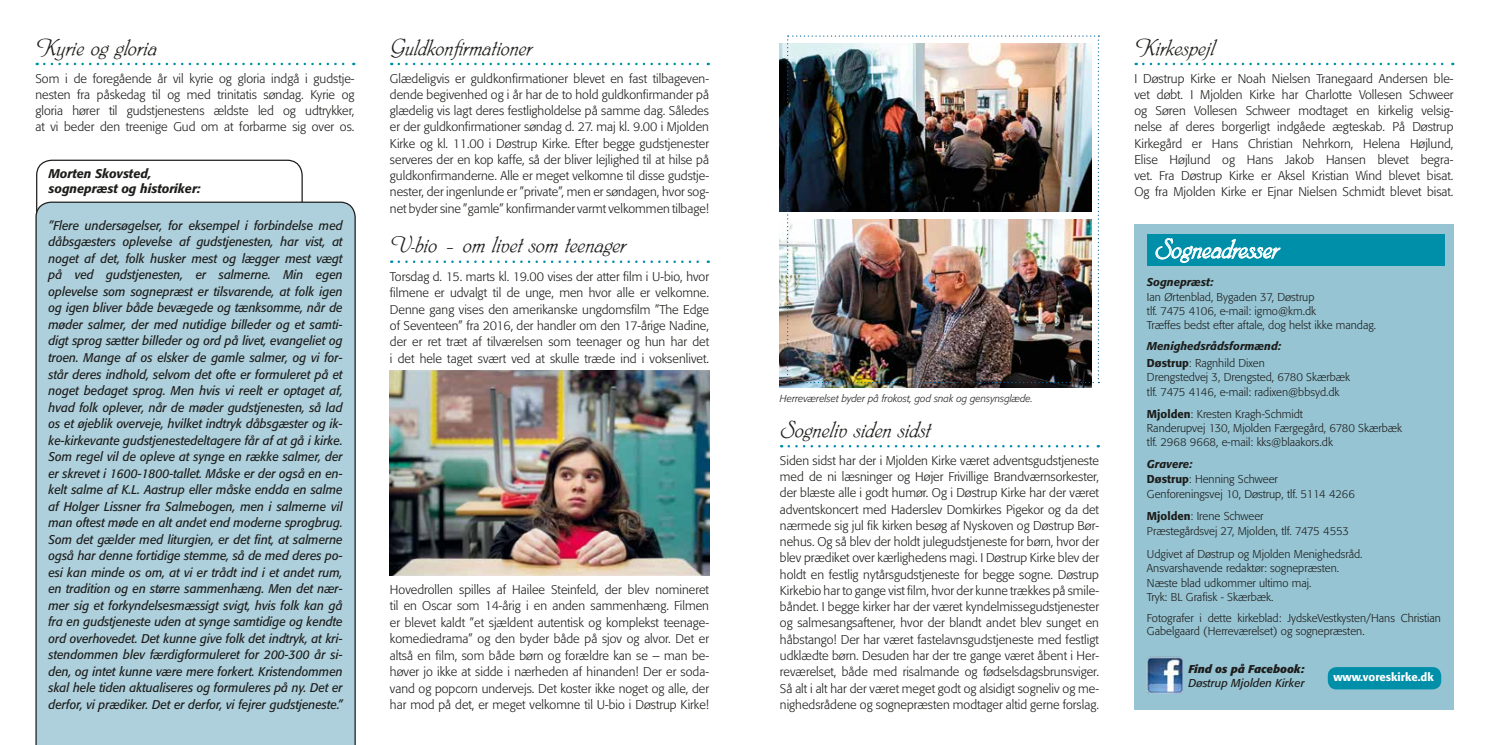
<style>
.page{position:relative;width:1489px;height:745px;background:#fff}
.page>*{position:absolute;margin:0;border:0;box-sizing:border-box;transform-origin:0 0}
.t1{font:30px "Phyllis D";color:#fff}
.t2{font:26.25px "Phyllis D";color:#1d1d1b}
.t3{font:300 12.5px/16.2px "Formata";color:#1d1d1b;text-align:justify}
.t4{font:italic 12.5px/16.5px "Formata";color:#1d1d1b;text-align:justify;scale:.95 1}
.t5{font:italic 500 12.5px/15px "Formata";color:#1d1d1b}
.t6{font:300 11.25px/14.4px "Formata";color:#1d1d1b}
.t7{font:italic 500 11.25px/16.8px "Formata";color:#1d1d1b}
.t8{font:italic 11.25px "Formata";color:#1d1d1b}
.t9{font:italic 700 11.25px "Formata";color:#1d1d1b}
.t10{font:500 11.25px "Formata";color:#fff}
.t11{font:italic 300 10px "Formata";color:#1d1d1b}
.s1{font-style:normal}
.s2{font-weight:300;font-style:normal}
.s3{font-weight:500}
.s4{font-weight:500;font-style:italic}
</style>
<div class="page">
<div style="left:1134px;top:224px;width:319px;height:485px;background:#96c4d3"></div>
<div style="left:1146px;top:234px;width:298px;height:32px;background:#008fa8"></div>
<svg style="left:1155px;top:238px;width:125px;height:25px"></svg>
<img style="left:1146px;top:656px;width:36px;height:36px">
<div style="left:1327px;top:666px;width:113px;height:23px;background:#008fa8;border-radius:9px"></div>
<div style="left:36px;top:159px;width:267px;height:98px;border:1px solid #1d1d1b;border-radius:15px"></div>
<div style="left:35px;top:201px;width:321px;height:543px;background:#aed0dc"></div>
<svg style="left:1143px;top:63px;width:310px;height:2px"></svg>
<svg style="left:788px;top:445px;width:310px;height:2px"></svg>
<svg style="left:44px;top:63px;width:310px;height:2px"></svg>
<img style="left:780px;top:43px;width:7px;height:169px">
<img style="left:780px;top:236px;width:311px;height:151px">
<img style="left:787px;top:35px;width:312px;height:348px">
<svg style="left:399px;top:260px;width:309px;height:3px"></svg>
<svg style="left:399px;top:63px;width:309px;height:2px"></svg>
<img style="left:390px;top:370px;width:319px;height:205px">
<h2 class="t2" style="left:35px;top:34px;width:123px">Kyrie og gloria</h2>
<p class="t3" style="left:35px;top:70px;width:320px">Som i de foregående år vil kyrie og gloria indgå i gudstje&shy;nesten fra påskedag til og med trinitatis søndag. Kyrie og gloria hører til gudstjenestens ældste led og udtrykker, at vi beder den treenige Gud om at forbarme sig over os.</p>
<p class="t5" style="left:48px;top:166px;width:154px">Morten Skovsted, sognepræst og historiker:</p>
<p class="t4" style="left:48px;top:217px;width:311px">”Flere undersøgelser, for eksempel i forbindelse med dåbsgæsters oplevelse af gudstjenesten, har vist, at noget af det, folk husker mest og lægger mest vægt på ved gudstjenesten, er salmerne. Min egen oplevelse som sognepræst er tilsvarende, at folk igen og igen bliver både bevægede og tænksomme, når de møder salmer, der med nutidige billeder og et samti&shy;digt sprog sætter billeder og ord på livet, evangeliet og troen. Mange af os elsker de gamle salmer, og vi for&shy;står deres indhold, selvom det ofte er formuleret på et noget bedaget sprog. Men hvis vi reelt er optaget af, hvad folk oplever, når de møder gudstjenesten, så lad os et øjeblik overveje, hvilket indtryk dåbsgæster og ik&shy;ke-kirkevante gudstjenestedeltagere får af at gå i kirke.<br>Som regel vil de opleve at synge en række salmer, der er skrevet i 1600-1800-tallet. Måske er der også en en&shy;kelt salme af K.L. Aastrup eller måske endda en salme af Holger Lissner fra Salmebogen, men i salmerne vil man oftest møde en alt andet end moderne sprogbrug.<br>Som det gælder med liturgien, er det fint, at salmerne også har denne fortidige stemme, så de med deres po&shy;esi kan minde os om, at vi er trådt ind i et andet rum, en tradition og en større sammenhæng. Men det nær&shy;mer sig et forkyndelsesmæssigt svigt, hvis folk kan gå fra en gudstjeneste uden at synge samtidige og kendte ord overhovedet. Det kunne give folk det indtryk, at kri&shy;stendommen blev færdigformuleret for 200-300 år si&shy;den, og intet kunne være mere forkert. Kristendommen skal hele tiden aktualiseres og formuleres på ny. Det er derfor, vi prædiker. Det er derfor, vi fejrer gudstjeneste.”</p>
<h2 class="t2" style="left:390px;top:34px;width:144px">Guldkonfirmationer</h2>
<p class="t3" style="left:390px;top:70px;width:320px">Glædeligvis er guldkonfirmationer blevet en fast tilbageven&shy;dende begivenhed og i år har de to hold guldkonfirmander på glædelig vis lagt deres festligholdelse på samme dag. Således er der guldkonfirmationer søndag d. 27. maj kl. 9.00 i Mjolden Kirke og kl. 11.00 i Døstrup Kirke. Efter begge gudstjenester serveres der en kop kaffe, så der bliver lejlighed til at hilse på guldkonfirmanderne. Alle er meget velkomne til disse gudstje&shy;nester, der ingenlunde er ”private”, men er søndagen, hvor sog&shy;net byder sine ”gamle” konfirmander varmt velkommen tilbage!</p>
<h2 class="t2" style="left:390px;top:231px;width:238px">U-bio – om livet som teenager</h2>
<p class="t3" style="left:390px;top:268px;width:320px">Torsdag d. 15. marts kl. 19.00 vises der atter film i U-bio, hvor filmene er udvalgt til de unge, men hvor alle er velkomne.<br>Denne gang vises den amerikanske ungdomsfilm ”The Edge of Seventeen” fra 2016, der handler om den 17-årige Nadine, der er ret træt af tilværelsen som teenager og hun har det i det hele taget svært ved at skulle træde ind i voksenlivet.</p>
<p class="t3" style="left:390px;top:580px;width:320px">Hovedrollen spilles af Hailee Steinfeld, der blev nomineret til en Oscar som 14-årig i en anden sammenhæng. Filmen er blevet kaldt ”et sjældent autentisk og komplekst teenage&shy;komediedrama” og den byder både på sjov og alvor. Det er altså en film, som både børn og forældre kan se – man be&shy;høver jo ikke at sidde i nærheden af hinanden! Der er soda&shy;vand og popcorn undervejs. Det koster ikke noget og alle, der har mod på det, er meget velkomne til U-bio i Døstrup Kirke!</p>
<p class="t11" style="left:780px;top:392px;width:254px">Herreværelset byder på frokost, god snak og gensynsglæde.</p>
<h2 class="t2" style="left:780px;top:416px;width:152px">Sogneliv siden sidst</h2>
<p class="t3" style="left:780px;top:452px;width:320px">Siden sidst har der i Mjolden Kirke været adventsgudstjeneste med de ni læsninger og Højer Frivillige Brandværnsorkester, der blæste alle i godt humør. Og i Døstrup Kirke har der været adventskoncert med Haderslev Domkirkes Pigekor og da det nærmede sig jul fik kirken besøg af Nyskoven og Døstrup Bør&shy;nehus. Og så blev der holdt julegudstjeneste for børn, hvor der blev prædiket over kærlighedens magi. I Døstrup Kirke blev der holdt en festlig nytårsgudstjeneste for begge sogne. Døstrup Kirkebio har to gange vist film, hvor der kunne trækkes på smile&shy;båndet. I begge kirker har der været kyndelmissegudstjenester og salmesangsaftener, hvor der blandt andet blev sunget en håbstango! Der har været fastelavnsgudstjeneste med festligt udklædte børn. Desuden har der tre gange været åbent i Her&shy;reværelset, både med risalmande og fødselsdagsbrunsviger.<br>Så alt i alt har der været meget godt og alsidigt sogneliv og me&shy;nighedsrådene og sognepræsten modtager altid gerne forslag.</p>
<h2 class="t2" style="left:1134px;top:34px;width:82px">Kirkespejl</h2>
<p class="t3" style="left:1134px;top:70px;width:320px">I Døstrup Kirke er Noah Nielsen Tranegaard Andersen ble&shy;vet døbt. I Mjolden Kirke har Charlotte Vollesen Schweer og Søren Vollesen Schweer modtaget en kirkelig velsig&shy;nelse af deres borgerligt indgåede ægteskab. På Døstrup Kirkegård er Hans Christian Nehrkorn, Helena Højlund, Elise Højlund og Hans Jakob Hansen blevet begra&shy;vet. Fra Døstrup Kirke er Aksel Kristian Wind blevet bisat.<br>Og fra Mjolden Kirke er Ejnar Nielsen Schmidt blevet bisat.</p>
<h1 class="t1" style="left:1154px;top:234px;width:126px">Sogneadresser</h1>
<p class="t7" style="left:1146px;top:274px;width:68px">Sognepræst:</p>
<p class="t6" style="left:1146px;top:289px;width:231px">Ian Ørtenblad, Bygaden 37, Døstrup<br>tlf. 7475 4106, e-mail: igmo@km.dk<br>Træffes bedst efter aftale, dog helst ikke mandag.</p>
<p class="t7" style="left:1146px;top:337px;width:136px">Menighedsrådsformænd:<br><span class="s1">Døstrup</span><span class="s2">: Ragnhild Dixen</span></p>
<p class="t6" style="left:1146px;top:370px;width:205px">Drengstedvej 3, Drengsted, 6780 Skærbæk tlf. 7475 4146, e-mail: radixen@bbsyd.dk</p>
<p class="t6" style="left:1146px;top:406px;width:257px"><span class="s3">Mjolden</span>: Kresten Kragh-Schmidt<br>Randerupvej 130, Mjolden Færgegård, 6780 Skærbæk tlf. 2968 9668, e-mail: kks@blaakors.dk</p>
<p class="t6" style="left:1146px;top:456px;width:209px;line-height:15px"><span class="s4">Gravere:<br></span><span class="s3">Døstrup</span>: Henning Schweer<br>Genforeningsvej 10, Døstrup, tlf. 5114 4266</p>
<p class="t6" style="left:1146px;top:508px;width:203px;line-height:15px"><span class="s3">Mjolden</span>: Irene Schweer<br>Præstegårdsvej 27, Mjolden, tlf. 7475 4553</p>
<p class="t6" style="left:1146px;top:546px;width:217px">Udgivet af Døstrup og Mjolden Menighedsråd.<br>Ansvarshavende redaktør: sognepræsten.<br>Næste blad udkommer ultimo maj.<br>Tryk: BL Grafisk - Skærbæk.</p>
<p class="t6" style="left:1146px;top:611px;width:295px;line-height:13.5px">Fotografer i dette kirkeblad: JydskeVestkysten/Hans Christian<br>Gabelgaard (Herreværelset) og sognepræsten.</p>
<p class="t9" style="left:1188px;top:662px;width:117px">Find os på Facebook:</p>
<p class="t8" style="left:1188px;top:676px;width:118px">Døstrup Mjolden Kirker</p>
<p class="t10" style="left:1333px;top:670px;width:102px">www.voreskirke.dk</p>
</div>
